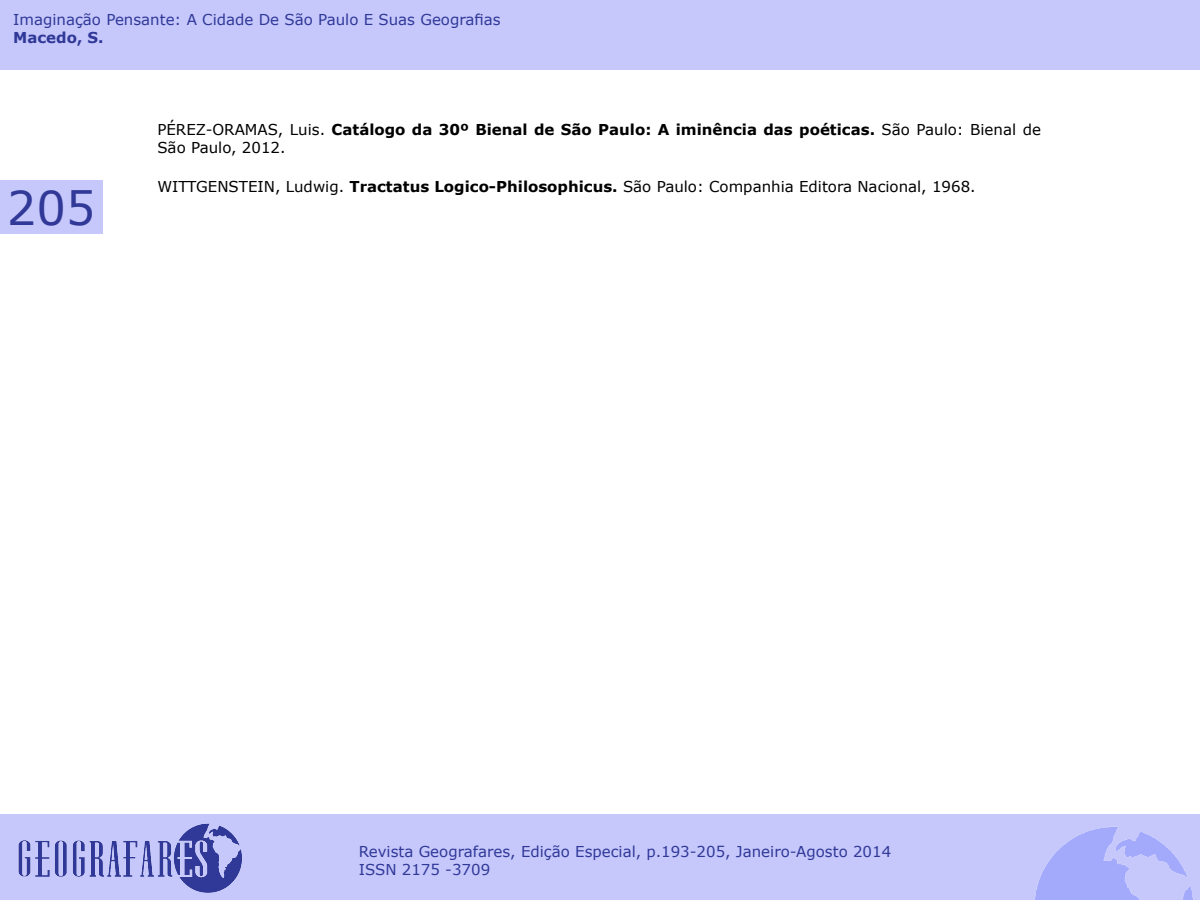
<style>
.page{position:relative;width:1200px;height:900px;background:#fff}
.page>*{position:absolute;margin:0;border:0;box-sizing:border-box;transform-origin:0 0}
.t1{font:46.5px "Verdana";color:#303898}
.t2{font:15px/18px "Verdana";color:#303898}
.t3{font:700 15px/18px "Verdana";color:#000}
.t4{font:15px "Verdana";color:#000}
.t5{font:700 15px "Verdana";color:#303898}
.s1{font-weight:400}
.s2{font-weight:700}
</style>
<div class="page">
<div style="left:0;top:180px;width:102px;height:54px;background:#c6c8fb"></div>
<div style="left:0;top:814px;width:1200px;height:86px;background:#c6c8fb"></div>
<img style="left:18px;top:823px;width:224px;height:70px">
<img style="left:1035px;top:827px;width:158px;height:73px">
<div style="left:0;top:0;width:1200px;height:69px;background:#c6c8fb"></div>
<p class="t2" style="left:13px;top:11px;width:489px">Imaginação Pensante: A Cidade De São Paulo E Suas Geografias</p>
<p class="t5" style="left:13px;top:27px;width:92px">Macedo, S.</p>
<h1 class="t1" style="left:7px;top:176px;width:90px">205</h1>
<p class="t3" style="left:157px;top:120px;width:885px"><span class="s1">PÉREZ-ORAMAS, Luis.</span> Catálogo da 30º Bienal de São Paulo: A iminência das poéticas. <span class="s1">São Paulo: Bienal de<br>São Paulo, 2012.</span></p>
<p class="t4" style="left:157px;top:176px;width:820px">WITTGENSTEIN, Ludwig. <span class="s2">Tractatus Logico-Philosophicus.</span> São Paulo: Companhia Editora Nacional, 1968.</p>
<p class="t2" style="left:359px;top:843px;width:534px">Revista Geografares, Edição Especial, p.193-205, Janeiro-Agosto 2014<br>ISSN 2175 -3709</p>
</div>
